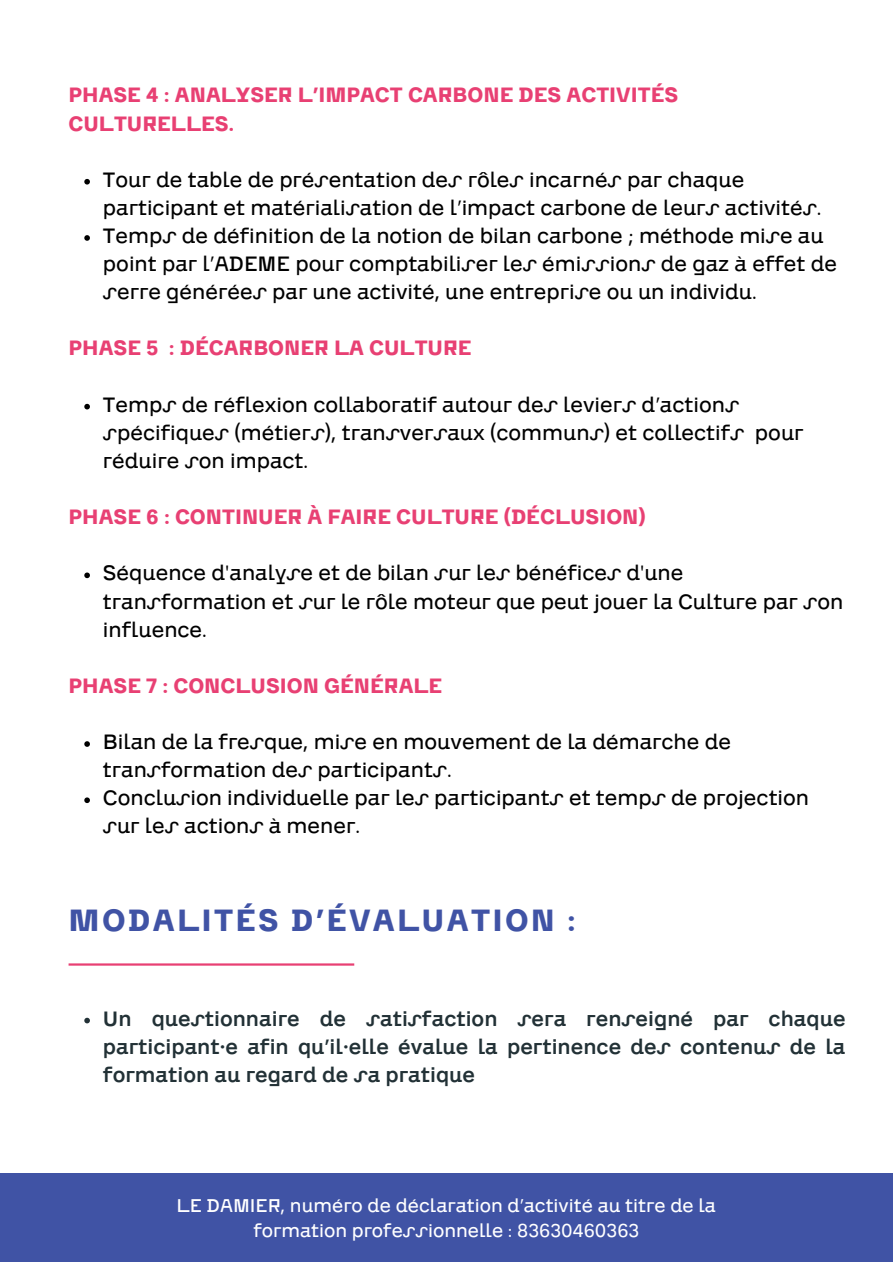
<style>
.page{position:relative;width:893px;height:1264px;background:#fff}
.page>*{position:absolute;margin:0;border:0;box-sizing:border-box;transform-origin:0 0}
.t1{font:700 30px "CA Saygon";letter-spacing:.075em;color:#4053a5}
.t2{font:300 20.25px/28px "CA Saygon";color:#000}
.t3{font:700 20.25px/28px "CA Saygon";color:#e84073}
.t4{font:20.25px/28px "CA Saygon";color:#223136;text-align:justify}
.t5{font:300 18px/24.8px "CA Saygon";color:#fff;text-align:center}
</style>
<div class="page">
<div style="left:0;top:1173px;width:892px;height:88px;background:#4053a5"></div>
<svg style="left:84px;top:179px;width:6px;height:5px"></svg>
<svg style="left:84px;top:235px;width:6px;height:6px"></svg>
<svg style="left:84px;top:404px;width:6px;height:5px"></svg>
<svg style="left:84px;top:572px;width:6px;height:6px"></svg>
<svg style="left:84px;top:741px;width:6px;height:5px"></svg>
<svg style="left:84px;top:797px;width:6px;height:6px"></svg>
<svg style="left:84px;top:1017px;width:6px;height:6px"></svg>
<hr style="left:69px;top:963px;width:285px;height:2px;background:#e84073">
<p class="t3" style="left:69px;top:81px;width:611px">PHASE 4 : ANALYSER L’IMPACT CARBONE DES ACTIVITÉS<br>CULTURELLES.</p>
<p class="t2" style="left:103px;top:165px;width:735px">Tour de table de présentation des rôles incarnés par chaque participant et matérialisation de l’impact carbone de leurs activités.<br>Temps de définition de la notion de bilan carbone ; méthode mise au point par l’ADEME pour comptabiliser les émissions de gaz à effet de serre générées par une activité, une entreprise ou un individu.</p>
<p class="t3" style="left:69px;top:334px;width:404px">PHASE 5 : DÉCARBONER LA CULTURE</p>
<p class="t2" style="left:103px;top:389px;width:702px">Temps de réflexion collaboratif autour des leviers d’actions spécifiques (métiers), transversaux (communs) et collectifs pour réduire son impact.</p>
<p class="t3" style="left:69px;top:502px;width:578px">PHASE 6 : CONTINUER À FAIRE CULTURE (DÉCLUSION)</p>
<p class="t2" style="left:103px;top:558px;width:741px">Séquence d'analyse et de bilan sur les bénéfices d'une transformation et sur le rôle moteur que peut jouer la Culture par son influence.</p>
<p class="t3" style="left:69px;top:671px;width:375px">PHASE 7 : CONCLUSION GÉNÉRALE</p>
<p class="t2" style="left:103px;top:727px;width:707px">Bilan de la fresque, mise en mouvement de la démarche de transformation des participants.<br>Conclusion individuelle par les participants et temps de projection sur les actions à mener.</p>
<h1 class="t1" style="left:69px;top:894px;width:508px">MODALITÉS D’ÉVALUATION :</h1>
<p class="t4" style="left:103px;top:1003px;width:744px">Un questionnaire de satisfaction sera renseigné par chaque participant·e afin qu’il·elle évalue la pertinence des contenus de la formation au regard de sa pratique</p>
<p class="t5" style="left:177px;top:1192px;width:541px">LE DAMIER, numéro de déclaration d’activité au titre de la formation professionnelle : 83630460363</p>
</div>
